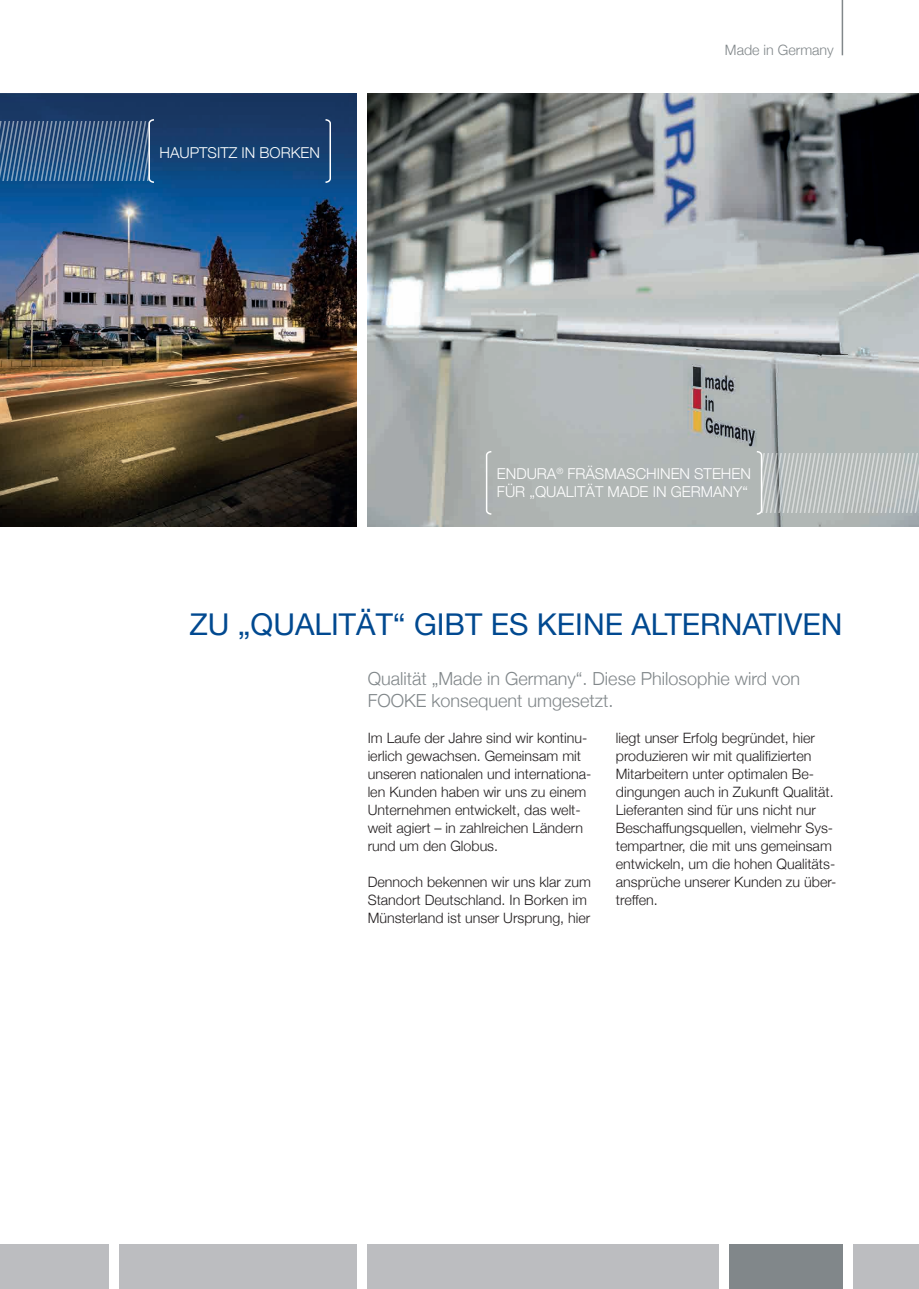
<style>
.page{position:relative;width:919px;height:1289px;background:#fff}
.page>*{position:absolute;margin:0;border:0;box-sizing:border-box;transform-origin:0 0}
.t1{font:30px "Helvetica Neue";color:#014990}
.t2{font:300 18px/21.6px "Helvetica Neue";color:#81878a}
.t3{font:300 15px/18px "Helvetica Neue";color:#fff}
.t4{font:300 14.25px/18px "Helvetica Neue";color:#231f20}
.t5{font:300 14.25px "Helvetica Neue";color:#81878a}
</style>
<div class="page">
<div style="left:0;top:1244px;width:108px;height:44px;background:#bcbdc0"></div>
<div style="left:119px;top:1244px;width:237px;height:44px;background:#bcbdc0"></div>
<div style="left:367px;top:1244px;width:351px;height:44px;background:#bcbdc0"></div>
<div style="left:729px;top:1244px;width:113px;height:44px;background:#81878a"></div>
<div style="left:853px;top:1244px;width:65px;height:44px;background:#bcbdc0"></div>
<img style="left:367px;top:94px;width:551px;height:432px">
<svg style="left:485px;top:450px;width:8px;height:65px"></svg>
<hr style="left:841px;top:0;width:2px;height:55px;background:#81878a">
<img style="left:0;top:94px;width:356px;height:432px">
<svg style="left:324px;top:118px;width:8px;height:66px"></svg>
<svg style="left:0;top:118px;width:155px;height:66px;background:#3a618c"></svg>
<svg style="left:755px;top:450px;width:164px;height:65px;background:#bcc1c0"></svg>
<p class="t3" style="left:159px;top:142px;width:162px">HAUPTSITZ IN BORKEN</p>
<p class="t5" style="left:725px;top:38px;width:110px">Made in Germany</p>
<p class="t3" style="left:497px;top:463px;width:255px">ENDURA<sup>®</sup> FRÄSMASCHINEN STEHEN<br>FÜR „QUALITÄT MADE IN GERMANY“</p>
<h1 class="t1" style="left:189px;top:602px;width:654px">ZU „QUALITÄT“ GIBT ES KEINE ALTERNATIVEN</h1>
<p class="t2" style="left:367px;top:666px;width:434px">Qualität „Made in Germany“. Diese Philosophie wird von<br>FOOKE konsequent umgesetzt.</p>
<p class="t4" style="left:367px;top:727px;width:225px">Im Laufe der Jahre sind wir kontinu&shy;ierlich gewachsen. Gemeinsam mit unseren nationalen und internationa&shy;len Kunden haben wir uns zu einem Unternehmen entwickelt, das welt&shy;weit agiert – in zahlreichen Ländern rund um den Globus.</p>
<p class="t4" style="left:367px;top:871px;width:225px">Dennoch bekennen wir uns klar zum<br>Standort Deutschland. In Borken im<br>Münsterland ist unser Ursprung, hier</p>
<p class="t4" style="left:615px;top:727px;width:222px">liegt unser Erfolg begründet, hier produzieren wir mit qualifizierten<br>Mitarbeitern unter optimalen Be&shy;dingungen auch in Zukunft Qualität.<br>Lieferanten sind für uns nicht nur<br>Beschaffungsquellen, vielmehr Sys&shy;tempartner, die mit uns gemeinsam entwickeln, um die hohen Qualitäts&shy;ansprüche unserer Kunden zu über&shy;treffen.</p>
</div>
